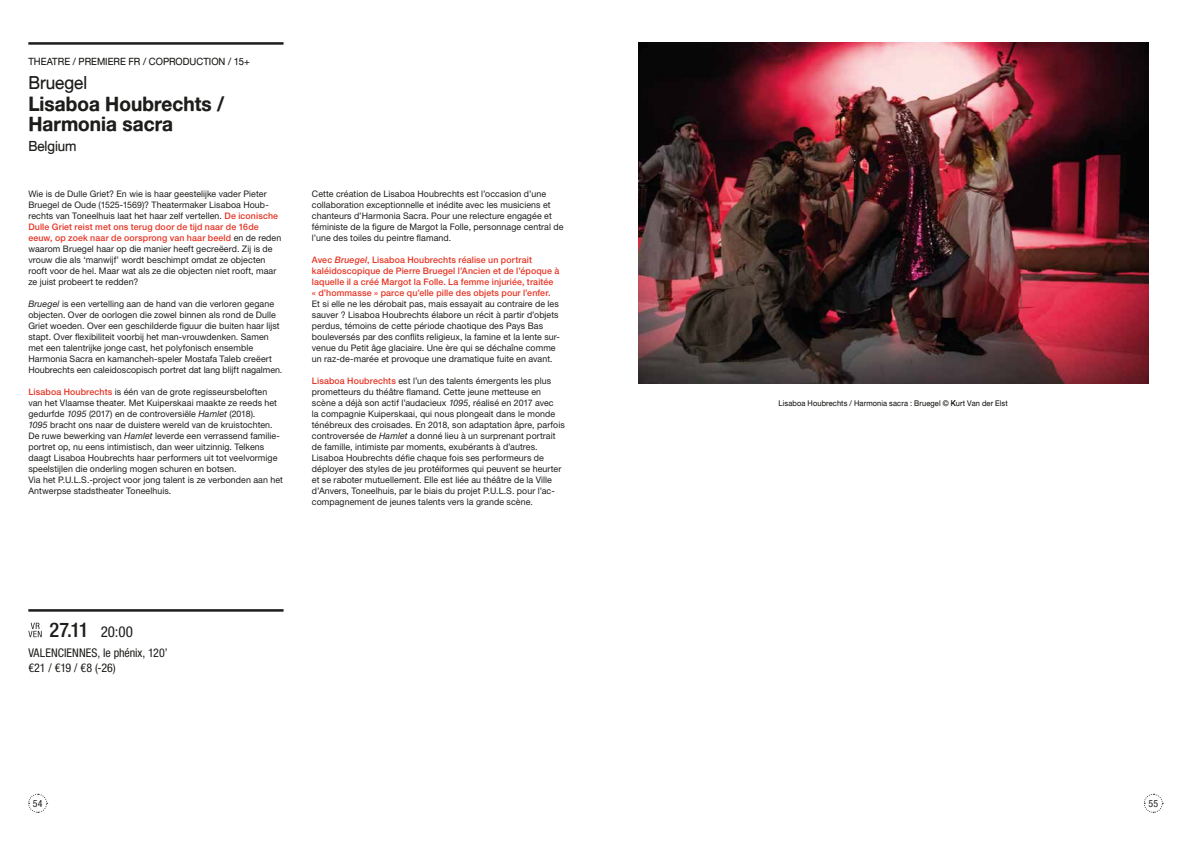
<style>
.page{position:relative;width:1191px;height:842px;background:#fff}
.page>*{position:absolute;margin:0;border:0;box-sizing:border-box;transform-origin:0 0}
.t1{font:500 condensed 20.2px "Helvetica Neue LT Pro";color:#1d1d1b}
.t2{font:20px/20px "Alte Haas Grotesk Bold";letter-spacing:.005em;color:#1d1d1b;scale:.95 1}
.t3{font:18px "Alte Haas Grotesk";color:#1d1d1b;scale:.95 1}
.t4{font:14px "Alte Haas Grotesk";letter-spacing:-.005em;color:#1d1d1b;scale:.95 1}
.t5{font:condensed 12px/15px "Helvetica Neue LT Pro";letter-spacing:.005em;color:#1d1d1b}
.t6{font:10px "Alte Haas Grotesk";letter-spacing:.005em;color:#1d1d1b;scale:.95 1}
.t7{font:condensed 9.9px "Helvetica Neue LT Pro";color:#1d1d1b}
.t8{font:9px/11px "Helvetica Neue LT Pro";letter-spacing:.01em;color:#1d1d1b}
.t9{font:500 9px/11px "Helvetica Neue LT Pro";letter-spacing:.015em;color:#e63323}
.t10{font:7.8px "Alte Haas Grotesk";letter-spacing:.015em;color:#1d1d1b;scale:.95 1}
.s1{font-weight:500;color:#e63323}
.s2{font-style:italic}
.s3{font-weight:400;font-size:15px}
</style>
<div class="page">
<svg style="left:1143px;top:794px;width:20px;height:19px"></svg>
<svg style="left:28px;top:794px;width:20px;height:19px"></svg>
<img style="left:638px;top:43px;width:510px;height:341px">
<hr style="left:28px;top:42px;width:255px;height:3px;background:#1d1d1b">
<hr style="left:28px;top:609px;width:255px;height:3px;background:#1d1d1b">
<svg style="left:28px;top:623px;width:14px;height:14px"></svg>
<p class="t6" style="left:28px;top:55px;width:234px">THEATRE / PREMIERE FR / COPRODUCTION / 15+</p>
<h3 class="t3" style="left:28px;top:71px;width:63px">Bruegel</h3>
<h2 class="t2" style="left:28px;top:93px;width:208px">Lisaboa Houbrechts /<br>Harmonia sacra</h2>
<h3 class="t4" style="left:28px;top:137px;width:52px">Belgium</h3>
<p class="t8" style="left:28px;top:188px;width:254px">Wie is de Dulle Griet? En wie is haar geestelĳke vader Pieter Bruegel de Oude (1525-1569)? Theatermaker Lisaboa Houb&shy;rechts van Toneelhuis laat het haar zelf vertellen. <span class="s1">De iconische Dulle Griet reist met ons terug door de tĳd naar de 16de eeuw, op zoek naar de oorsprong van haar beeld</span> en de reden waarom Bruegel haar op die manier heeft gecreëerd. Zĳ is de vrouw die als ‘manwĳf’ wordt beschimpt omdat ze objecten rooft voor de hel. Maar wat als ze die objecten niet rooft, maar ze juist probeert te redden?</p>
<p class="t8" style="left:28px;top:298px;width:255px"><span class="s2">Bruegel</span> is een vertelling aan de hand van die verloren gegane objecten. Over de oorlogen die zowel binnen als rond de Dulle Griet woeden. Over een geschilderde figuur die buiten haar lĳst stapt. Over flexibiliteit voorbĳ het man-vrouwdenken. Samen met een talentrĳke jonge cast, het polyfonisch ensemble Harmonia Sacra en kamancheh-speler Mostafa Taleb creëert Houbrechts een caleidoscopisch portret dat lang blĳft nagalmen.</p>
<p class="t8" style="left:28px;top:386px;width:256px"><span class="s1">Lisaboa Houbrechts</span> is één van de grote regisseursbeloften van het Vlaamse theater. Met Kuiperskaai maakte ze reeds het gedurfde <span class="s2">1095</span> (2017) en de controversiële <span class="s2">Hamlet</span> (2018).<br><span class="s2">1095</span> bracht ons naar de duistere wereld van de kruistochten.<br>De ruwe bewerking van <span class="s2">Hamlet</span> leverde een verrassend familie&shy;portret op, nu eens intimistisch, dan weer uitzinnig. Telkens daagt Lisaboa Houbrechts haar performers uit tot veelvormige speelstĳlen die onderling mogen schuren en botsen.<br>Via het P.U.L.S.-project voor jong talent is ze verbonden aan het Antwerpse stadstheater Toneelhuis.</p>
<p class="t8" style="left:312px;top:188px;width:253px">Cette création de Lisaboa Houbrechts est l’occasion d’une collaboration exceptionnelle et inédite avec les musiciens et chanteurs d’Harmonia Sacra. Pour une relecture engagée et féministe de la figure de Margot la Folle, personnage central de l’une des toiles du peintre flamand.</p>
<p class="t9" style="left:312px;top:254px;width:249px">Avec <span class="s2">Bruegel</span>, Lisaboa Houbrechts réalise un portrait kaléidoscopique de Pierre Bruegel l’Ancien et de l’époque à laquelle il a créé Margot la Folle. La femme injuriée, traitée « d’hommasse » parce qu’elle pille des objets pour l’enfer.</p>
<p class="t8" style="left:312px;top:298px;width:250px">Et si elle ne les dérobait pas, mais essayait au contraire de les sauver ? Lisaboa Houbrechts élabore un récit à partir d’objets perdus, témoins de cette période chaotique des Pays Bas bouleversés par des conflits religieux, la famine et la lente sur&shy;venue du Petit âge glaciaire. Une ère qui se déchaîne comme un raz-de-marée et provoque une dramatique fuite en avant.</p>
<p class="t8" style="left:312px;top:375px;width:254px"><span class="s1">Lisaboa Houbrechts</span> est l’un des talents émergents les plus prometteurs du théâtre flamand. Cette jeune metteuse en scène a déjà son actif l’audacieux <span class="s2">1095</span>, réalisé en 2017 avec<br>la compagnie Kuiperskaai, qui nous plongeait dans le monde ténébreux des croisades. En 2018, son adaptation âpre, parfois controversée de <span class="s2">Hamlet</span> a donné lieu à un surprenant portrait de famille, intimiste par moments, exubérants à d’autres.<br>Lisaboa Houbrechts défie chaque fois ses performeurs de déployer des styles de jeu protéiformes qui peuvent se heurter et se raboter mutuellement. Elle est liée au théâtre de la Ville d’Anvers, Toneelhuis, par le biais du projet P.U.L.S. pour l’ac&shy;compagnement de jeunes talents vers la grande scène.</p>
<h1 class="t1" style="left:50px;top:618px;width:85px">27.11 <span class="s3">20:00</span></h1>
<h3 class="t5" style="left:28px;top:645px;width:141px">VALENCIENNES, le phénix, 120’ €21 / €19 / €8 (-26)</h3>
<p class="t10" style="left:778px;top:398px;width:243px">Lisaboa Houbrechts / Harmonia sacra : Bruegel © Kurt Van der Elst</p>
<p class="t7" style="left:33px;top:797px;width:11px">54</p>
<p class="t7" style="left:1148px;top:797px;width:11px">55</p>
</div>
